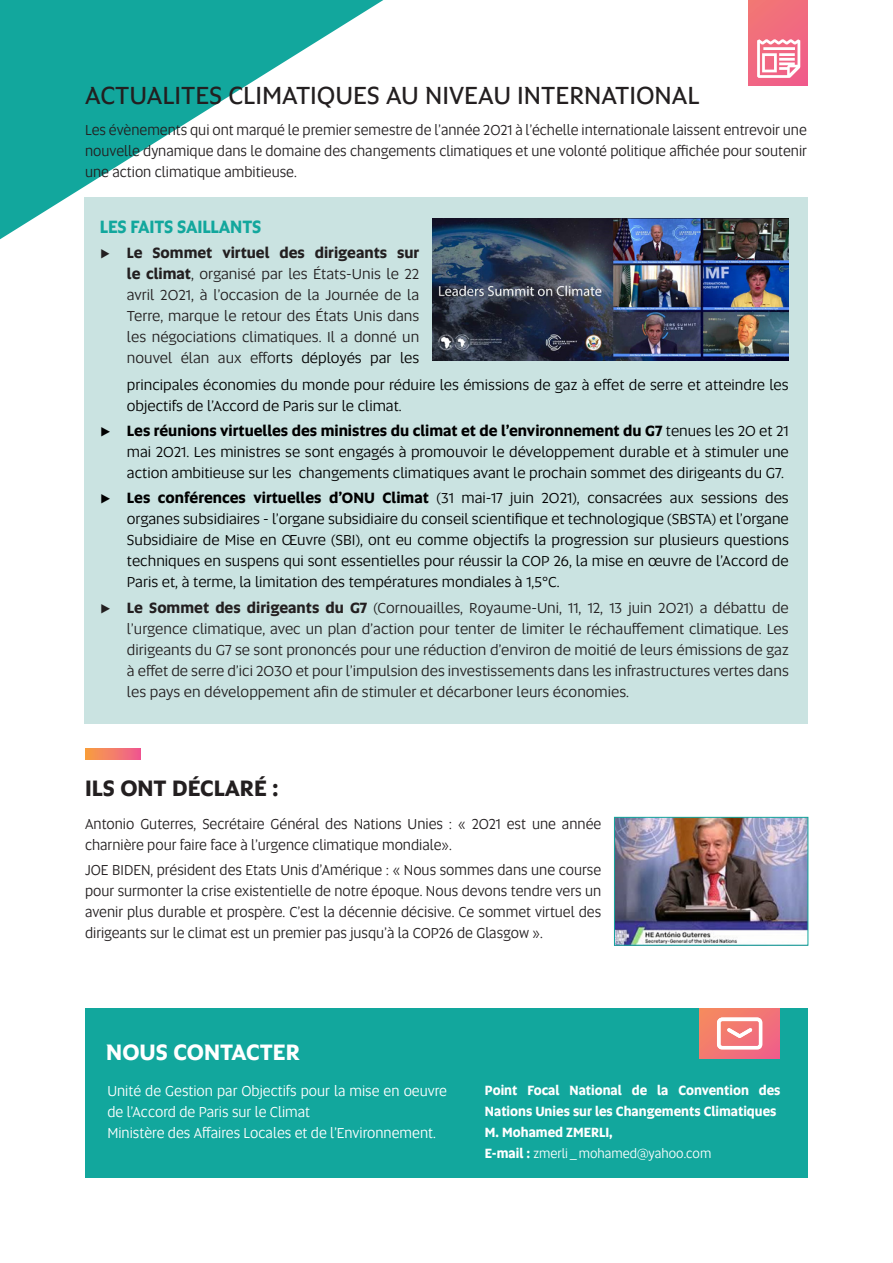
<style>
.page{position:relative;width:893px;height:1263px;background:#fff}
.page>*{position:absolute;margin:0;border:0;box-sizing:border-box;transform-origin:0 0}
.t1{font:25.5px "Altis";color:#231f20}
.t2{font:700 22.5px "Altis";color:#231f20}
.t3{font:700 22.5px "Altis";color:#fff}
.t4{font:700 18px "Altis";letter-spacing:-.01em;color:#12a79d;scale:.95 1}
.t5{font:15px/21px "Altis";color:#231f20;text-align:justify;scale:.95 1}
.t6{font:15px/21px "Altis";color:#000;text-align:justify}
.t7{font:15px/21px "Altis";color:#231f20;text-align:justify}
.t8{font:15px/21px "Altis";color:#fff;scale:.95 1}
.t9{font:700 13.5px/21px "Altis";color:#fff;scale:.95 1}
.t10{font:13.5px "Altis";color:#fff;scale:.95 1}
.s1{font-weight:700}
.s2{color:#000}
</style>
<div class="page">
<svg style="left:0;top:0;width:383px;height:239px;fill:#12a79d"></svg>
<div style="left:748px;top:0;width:60px;height:85px;background:linear-gradient(to right,#f17179,#f16884)"></div>
<div style="left:84px;top:197px;width:724px;height:527px;background:#cae3e1"></div>
<img style="left:616px;top:819px;width:190px;height:124px">
<div style="left:614px;top:817px;width:194px;height:128px;border:1px solid #12a79d"></div>
<img style="left:433px;top:218px;width:356px;height:142px">
<svg style="left:85px;top:748px;width:56px;height:11px"></svg>
<div style="left:86px;top:1008px;width:722px;height:170px;background:#12a79d"></div>
<div style="left:700px;top:1008px;width:79px;height:51px;background:linear-gradient(to right,#f48365,#f16a84)"></div>
<svg style="left:717px;top:1017px;width:45px;height:32px"></svg>
<svg style="left:757px;top:39px;width:43px;height:39px"></svg>
<p class="t1" style="left:85px;top:77px;width:616px">ACTUALITES CLIMATIQUES AU NIVEAU INTERNATIONAL</p>
<p class="t5" style="left:85px;top:119px;width:761px">Les évènements qui ont marqué le premier semestre de l’année 2021 à l’échelle internationale laissent entrevoir une nouvelle dynamique dans le domaine des changements climatiques et une volonté politique affichée pour soutenir une action climatique ambitieuse.</p>
<p class="t4" style="left:100px;top:213px;width:171px">LES FAITS SAILLANTS</p>
<p class="t5" style="left:127px;top:242px;width:309px;text-indent:-27px">⊲ <span class="s1">Le Sommet virtuel des dirigeants sur le climat</span>, organisé par les États-Unis le 22 avril 2021, à l’occasion de la Journée de la Terre, marque le retour des États Unis dans les négociations climatiques. Il a donné un nouvel élan aux effo<span class="s2">rts déployés par les</span></p>
<p class="t6" style="left:127px;top:374px;width:663px">principales économies du monde pour réduire les émissions de gaz à effet de serre et atteindre les objectifs de l’Accord de Paris sur le climat.</p>
<p class="t6" style="left:127px;top:420px;width:663px;text-indent:-27px">⊲ <span class="s1">Les réunions virtuelles des ministres du climat et de l’environnement du G7</span> tenues les 20 et 21 mai 2021. Les ministres se sont engagés à promouvoir le développement durable et à stimuler une action ambitieuse sur les changements climatiques avant le prochain sommet des dirigeants du G7.</p>
<p class="t6" style="left:127px;top:487px;width:663px;text-indent:-27px">⊲ <span class="s1">Les conférences virtuelles d’ONU Climat</span> (31 mai-17 juin 2021), consacrées aux sessions des organes subsidiaires - l’organe subsidiaire du conseil scientifique et technologique (SBSTA) et l’organe Subsidiaire de Mise en Œuvre (SBI), ont eu comme objectifs la progression sur plusieurs questions techniques en suspens qui sont essentielles pour réussir la COP 26, la mise en œuvre de l’Accord de Paris et, à terme, la limitation des températures mondiales à 1,5°C.</p>
<p class="t7" style="left:127px;top:596px;width:663px;text-indent:-27px">⊲ <span class="s1">Le Sommet des dirigeants du G7</span> (Cornouailles, Royaume-Uni, 11, 12, 13 juin 2021) a débattu de l’urgence climatique, avec un plan d’action pour tenter de limiter le réchauffement climatique. Les dirigeants du G7 se sont prononcés pour une réduction d’environ de moitié de leurs émissions de gaz à effet de serre d’ici 2030 et pour l’impulsion des investissements dans les infrastructures vertes dans les pays en développement afin de stimuler et décarboner leurs économies.</p>
<p class="t2" style="left:85px;top:771px;width:195px">ILS ONT DÉCLARÉ :</p>
<p class="t5" style="left:85px;top:813px;width:545px">Antonio Guterres, Secrétaire Général des Nations Unies : « 2021 est une année charnière pour faire face à l’urgence climatique mondiale».</p>
<p class="t5" style="left:85px;top:859px;width:545px">JOE BIDEN, président des Etats Unis d’Amérique : « Nous sommes dans une course pour surmonter la crise existentielle de notre époque. Nous devons tendre vers un avenir plus durable et prospère. C’est la décennie décisive. Ce sommet virtuel des dirigeants sur le climat est un premier pas jusqu’à la COP26 de Glasgow ».</p>
<p class="t3" style="left:106px;top:1035px;width:195px">NOUS CONTACTER</p>
<p class="t8" style="left:107px;top:1080px;width:359px">Unité de Gestion par Objectifs pour la mise en oeuvre de l’Accord de Paris sur le Climat</p>
<p class="t8" style="left:107px;top:1122px;width:347px">Ministère des Affaires Locales et de l’Environnement.</p>
<p class="t9" style="left:485px;top:1079px;width:313px">Point Focal National de la Convention des<br>Nations Unies sur les Changements Climatiques</p>
<p class="t9" style="left:485px;top:1121px;width:136px">M. Mohamed ZMERLI,</p>
<p class="t10" style="left:485px;top:1144px;width:240px"><span class="s1">E-mail :</span> zmerli_mohamed@yahoo.com</p>
</div>
